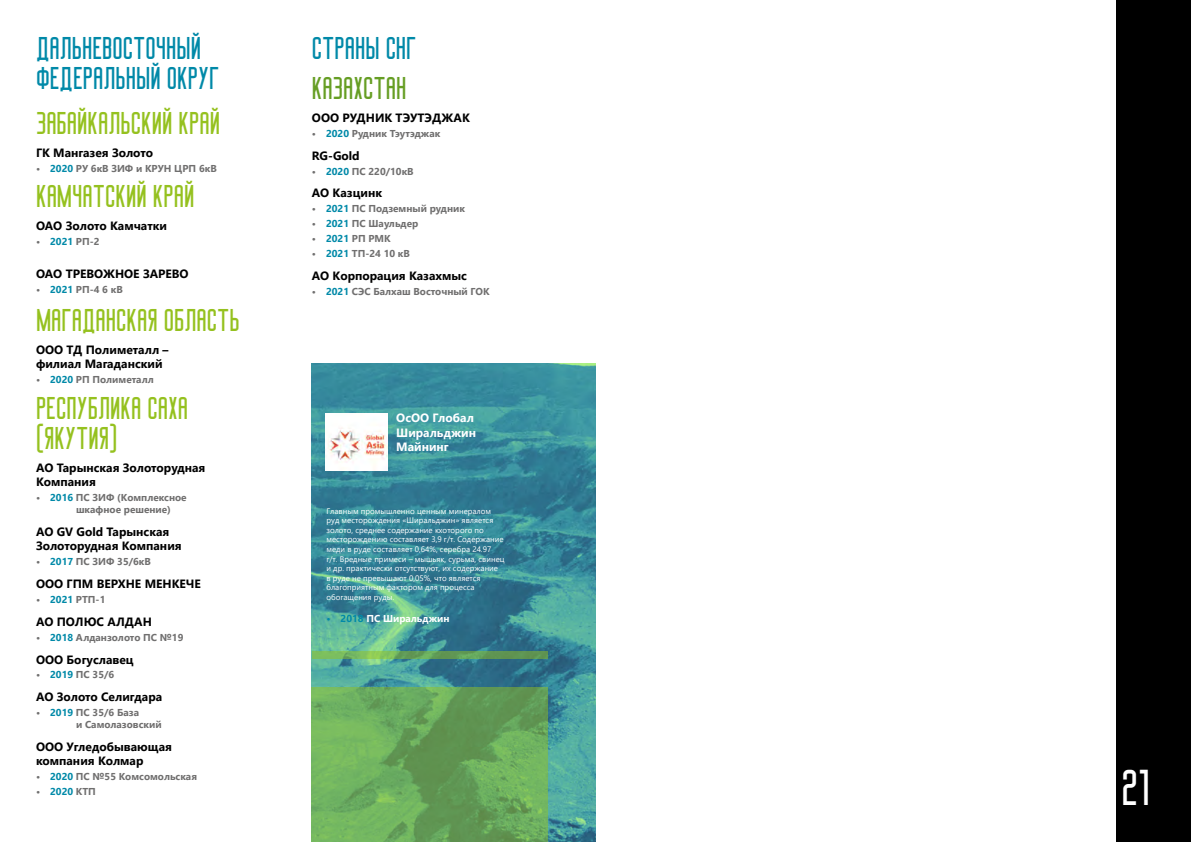
<style>
.page{position:relative;width:1191px;height:842px;background:#fff}
.page>*{position:absolute;margin:0;border:0;box-sizing:border-box;transform-origin:0 0}
.t1{font:48px "Big Stem";color:#fff}
.t2{font:30px/30px "Big Stem";color:#95c11f}
.t3{font:30px/30px "Big Stem";color:#0089a8}
.t4{font:30px "Big Stem";color:#669e24}
.t5{font:700 12px/14.4px "Segoe UI";color:#000}
.t6{font:700 12px/14.4px "Segoe UI";color:#fff}
.t7{font:700 10px/12px "Segoe UI";color:#706f6f}
.t8{font:700 10px "Segoe UI";color:#fff}
.t9{font:8px/9.6px "Segoe UI";color:#fff}
.s1{color:#0089a8}
</style>
<div class="page">
<div style="left:1115px;top:0;width:76px;height:842px;background:#000"></div>
<img style="left:312px;top:364px;width:283px;height:478px">
<svg style="left:312px;top:651px;width:236px;height:8px;background:#6ba858"></svg>
<img style="left:326px;top:413px;width:62px;height:58px">
<svg style="left:312px;top:687px;width:236px;height:155px;background:#6aa85a"></svg>
<h2 class="t3" style="left:36px;top:32px;width:185px">дальневосточный федеральный округ</h2>
<h2 class="t2" style="left:36px;top:108px;width:185px">забайкальский край</h2>
<p class="t5" style="left:36px;top:144px;width:119px">ГК Мангазея Золото</p>
<p class="t7" style="left:36px;top:161px;width:182px">• <span class="s1">2020</span> РУ 6кВ ЗИФ и КРУН ЦРП 6кВ</p>
<h2 class="t2" style="left:36px;top:181px;width:160px">камчатский край</h2>
<p class="t5" style="left:36px;top:218px;width:133px">ОАО Золото Камчатки</p>
<p class="t7" style="left:36px;top:235px;width:65px">• <span class="s1">2021</span> РП-2</p>
<p class="t5" style="left:36px;top:265px;width:154px">ОАО ТРЕВОЖНОЕ ЗАРЕВО</p>
<p class="t7" style="left:36px;top:282px;width:88px">• <span class="s1">2021</span> РП-4 6 кВ</p>
<h2 class="t2" style="left:36px;top:305px;width:205px">магаданская область</h2>
<p class="t5" style="left:36px;top:341px;width:134px">ООО ТД Полиметалл – филиал Магаданский</p>
<p class="t7" style="left:36px;top:373px;width:119px">• <span class="s1">2020</span> РП Полиметалл</p>
<h2 class="t2" style="left:36px;top:393px;width:154px">республика саха (якутия)</h2>
<p class="t5" style="left:36px;top:459px;width:171px">АО Тарынская Золоторудная<br>Компания</p>
<p class="t7" style="left:76px;top:491px;width:112px;text-indent:-40px">• <span class="s1">2016</span> ПС ЗИФ (Комплексное шкафное решение)</p>
<p class="t5" style="left:36px;top:523px;width:147px">АО GV Gold Тарынская<br>Золоторудная Компания</p>
<p class="t7" style="left:36px;top:555px;width:116px">• <span class="s1">2017</span> ПС ЗИФ 35/6кВ</p>
<p class="t5" style="left:36px;top:576px;width:166px">ООО ГПМ ВЕРХНЕ МЕНКЕЧЕ</p>
<p class="t7" style="left:36px;top:592px;width:71px">• <span class="s1">2021</span> РТП-1</p>
<p class="t5" style="left:36px;top:613px;width:117px">АО ПОЛЮС АЛДАН</p>
<p class="t7" style="left:36px;top:630px;width:149px">• <span class="s1">2018</span> Алданзолото ПС №19</p>
<p class="t5" style="left:36px;top:651px;width:99px">ООО Богуславец</p>
<p class="t7" style="left:36px;top:668px;width:80px">• <span class="s1">2019</span> ПС 35/6</p>
<p class="t5" style="left:36px;top:689px;width:128px">АО Золото Селигдара</p>
<p class="t7" style="left:76px;top:706px;width:87px;text-indent:-40px">• <span class="s1">2019</span> ПС 35/6 База<br>и Самолазовский</p>
<p class="t5" style="left:36px;top:739px;width:137px">ООО Угледобывающая компания Колмар</p>
<p class="t7" style="left:36px;top:770px;width:162px">• <span class="s1">2020</span> ПС №55 Комсомольская</p>
<p class="t7" style="left:36px;top:785px;width:61px">• <span class="s1">2020</span> КТП</p>
<h2 class="t3" style="left:312px;top:32px;width:106px">страны СНГ</h2>
<h2 class="t4" style="left:312px;top:72px;width:96px">КАЗАХСТАН</h2>
<p class="t5" style="left:312px;top:110px;width:159px">ООО РУДНИК ТЭУТЭДЖАК</p>
<p class="t7" style="left:312px;top:126px;width:130px">• <span class="s1">2020</span> Рудник Тэутэджак</p>
<p class="t5" style="left:312px;top:147px;width:49px">RG-Gold</p>
<p class="t7" style="left:312px;top:164px;width:103px">• <span class="s1">2020</span> ПС 220/10кВ</p>
<p class="t5" style="left:312px;top:185px;width:72px">АО Казцинк</p>
<p class="t7" style="left:312px;top:202px;width:155px">• <span class="s1">2021</span> ПС Подземный рудник</p>
<p class="t7" style="left:312px;top:217px;width:108px">• <span class="s1">2021</span> ПС Шаульдер</p>
<p class="t7" style="left:312px;top:232px;width:80px">• <span class="s1">2021</span> РП РМК</p>
<p class="t7" style="left:312px;top:246px;width:100px">• <span class="s1">2021</span> ТП-24 10 кВ</p>
<p class="t5" style="left:312px;top:267px;width:157px">АО Корпорация Казахмыс</p>
<p class="t7" style="left:312px;top:284px;width:179px">• <span class="s1">2021</span> СЭС Балхаш Восточный ГОК</p>
<p class="t6" style="left:396px;top:410px;width:81px">ОсОО Глобал<br>Ширальджин<br>Майнинг</p>
<p class="t9" style="left:326px;top:505px;width:180px">Главным промышленно ценным минералом руд месторождения «Ширальджин» является золото, среднее содержание кxоторого по месторождению составляет 3,9 г/т. Содержание меди в руде составляет 0,64%, серебра 24.97<br>г/т. Вредные примеси – мышьяк, сурьма, свинец и др. практически отсутствуют, их содержание<br>в руде не превышают 0,05%, что является благоприятным фактором для процесса обогащения руды.</p>
<p class="t8" style="left:326px;top:609px;width:125px"><span class="s1">• 2018</span> ПС Ширальджин</p>
<h1 class="t1" style="left:1121px;top:762px;width:30px">21</h1>
</div>
